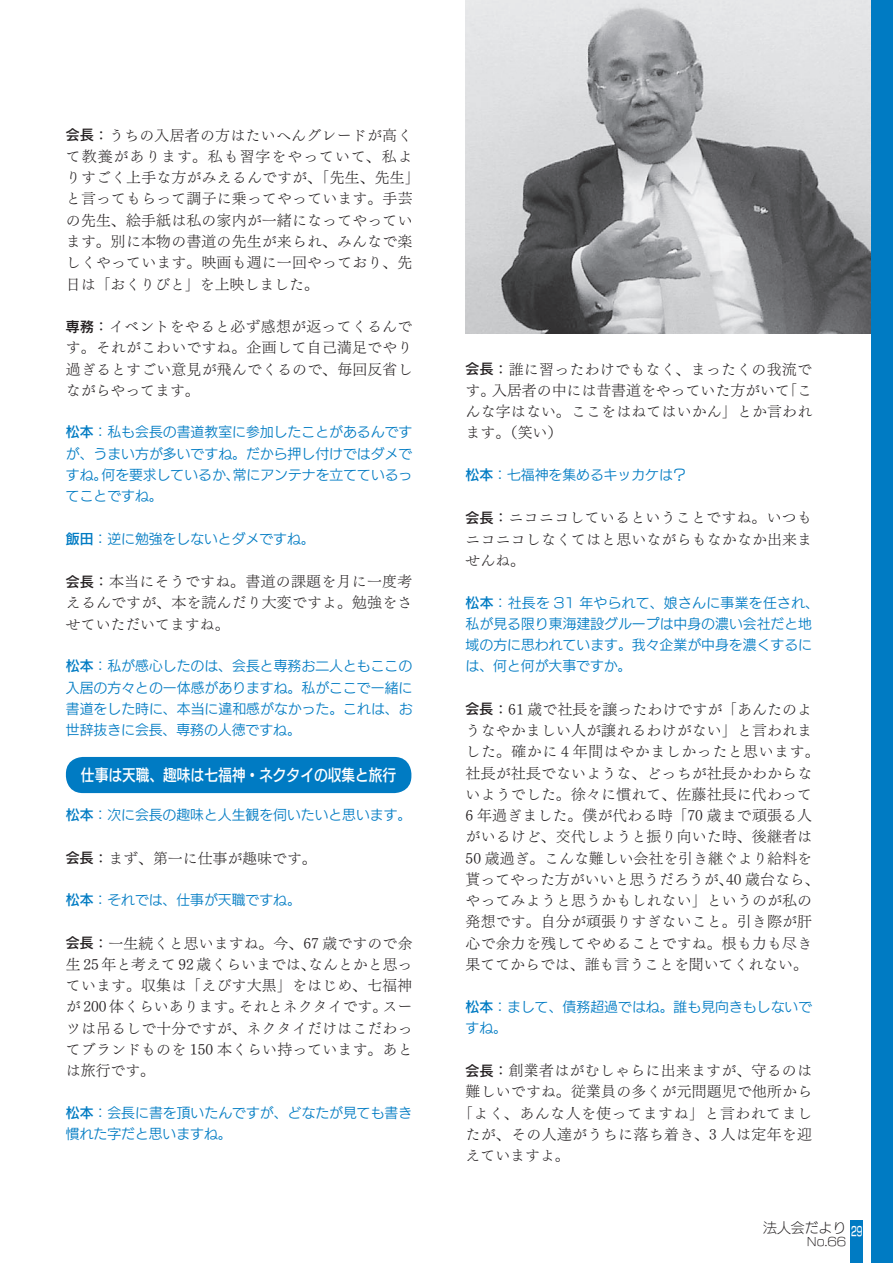
<style>
.page{position:relative;width:893px;height:1263px;background:#fff}
.page>*{position:absolute;margin:0;border:0;box-sizing:border-box;transform-origin:0 0}
.t1{font:15.9px "New Rodin Pro DB";color:#fff;scale:.86 1}
.t2{font:14.85px/21.3px "Tsuku Min Pro L";letter-spacing:.015em;color:#231f20;text-align:justify}
.t3{font:14.85px "Tsuku Min Pro L";letter-spacing:.035em;color:#231f20}
.t4{font:13.8px/21.3px "New Rodin Pro M";letter-spacing:.005em;color:#007bc3}
.t5{font:13.8px "New Rodin Pro L";color:#231f20}
.t6{font:11.7px "New Rodin Pro L";color:#231f20}
.s1{font-family:"New Rodin Pro DB";font-size:13.8px}
.s2{font-family:"New Rodin Pro DB"}
</style>
<div class="page">
<div style="left:66px;top:757px;width:345px;height:36px;background:#007bc3;border-radius:17px"></div>
<img style="left:466px;top:0;width:406px;height:334px">
<div style="left:850px;top:1220px;width:13px;height:43px;background:#007bc3"></div>
<div style="left:872px;top:0;width:21px;height:1263px;background:#007bc3"></div>
<p class="t2" style="left:66px;top:123px;width:355px;text-align:left"><span class="s1">会長</span>：うちの入居者の方はたいへんグレードが高くて教養があります。私も習字をやっていて、私よりすごく上手な方がみえるんですが、「先生、先生」と言ってもらって調子に乗ってやっています。手芸の先生、絵手紙は私の家内が一緒になってやっています。別に本物の書道の先生が来られ、みんなで楽しくやっています。映画も週に一回やっており、先日は「おくりびと」を上映しました。</p>
<p class="t2" style="left:66px;top:314px;width:348px"><span class="s1">専務</span>：イベントをやると必ず感想が返ってくるんです。それがこわいですね。企画して自己満足でやり過ぎるとすごい意見が飛んでくるので、毎回反省しながらやってます。</p>
<p class="t4" style="left:66px;top:420px;width:348px;text-align:justify"><span class="s2">松本</span>：私も会長の書道教室に参加したことがあるんですが、うまい方が多いですね。だから押し付けではダメですね。何を要求しているか、常にアンテナを立てているってことですね。</p>
<p class="t4" style="left:66px;top:527px;width:250px"><span class="s2">飯田</span>：逆に勉強をしないとダメですね。</p>
<p class="t2" style="left:66px;top:569px;width:348px"><span class="s1">会長</span>：本当にそうですね。書道の課題を月に一度考えるんですが、本を読んだり大変ですよ。勉強をさせていただいてますね。</p>
<p class="t4" style="left:66px;top:654px;width:348px;text-align:justify"><span class="s2">松本</span>：私が感心したのは、会長と専務お二人ともここの入居の方々との一体感がありますね。私がここで一緒に書道をした時に、本当に違和感がなかった。これは、お世辞抜きに会長、専務の人徳ですね。</p>
<p class="t1" style="left:81px;top:761px;width:368px">仕事は天職、趣味は七福神・ネクタイの収集と旅行</p>
<p class="t4" style="left:66px;top:803px;width:347px"><span class="s2">松本</span>：次に会長の趣味と人生観を伺いたいと思います。</p>
<p class="t2" style="left:66px;top:845px;width:252px"><span class="s1">会長</span>：まず、第一に仕事が趣味です。</p>
<p class="t4" style="left:66px;top:888px;width:236px"><span class="s2">松本</span>：それでは、仕事が天職ですね。</p>
<p class="t2" style="left:66px;top:930px;width:348px"><span class="s1">会長</span>：一生続くと思いますね。今、67 歳ですので余生 25 年と考えて 92 歳くらいまでは、なんとかと思っています。収集は「えびす大黒」をはじめ、七福神が 200 体くらいあります。それとネクタイです。スーツは吊るしで十分ですが、ネクタイだけはこだわってブランドものを 150 本くらい持っています。あとは旅行です。</p>
<p class="t4" style="left:66px;top:1101px;width:348px"><span class="s2">松本</span>：会長に書を頂いたんですが、どなたが見ても書き慣れた字だと思いますね。</p>
<p class="t2" style="left:466px;top:356px;width:348px"><span class="s1">会長</span>：誰に習ったわけでもなく、まったくの我流です。入居者の中には昔書道をやっていた方がいて「こんな字はない。ここをはねてはいかん」とか言われます。（笑い）</p>
<p class="t4" style="left:466px;top:463px;width:223px"><span class="s2">松本</span>：七福神を集めるキッカケは？</p>
<p class="t2" style="left:466px;top:505px;width:348px"><span class="s1">会長</span>：ニコニコしているということですね。いつもニコニコしなくてはと思いながらもなかなか出来ませんね。</p>
<p class="t4" style="left:466px;top:590px;width:355px"><span class="s2">松本</span>：社長を 31 年やられて、娘さんに事業を任され、私が見る限り東海建設グループは中身の濃い会社だと地域の方に思われています。我々企業が中身を濃くするには、何と何が大事ですか。</p>
<p class="t2" style="left:466px;top:697px;width:355px;text-align:left"><span class="s1">会長</span>：61 歳で社長を譲ったわけですが「あんたのようなやかましい人が譲れるわけがない」と言われました。確かに 4 年間はやかましかったと思います。社長が社長でないような、どっちが社長かわからないようでした。徐々に慣れて、佐藤社長に代わって<br>6 年過ぎました。僕が代わる時「70 歳まで頑張る人がいるけど、交代しようと振り向いた時、後継者は<br>50 歳過ぎ。こんな難しい会社を引き継ぐより給料を貰ってやった方がいいと思うだろうが、40 歳台なら、やってみようと思うかもしれない」というのが私の発想です。自分が頑張りすぎないこと。引き際が肝心で余力を残してやめることですね。根も力も尽き果ててからでは、誰も言うことを聞いてくれない。</p>
<p class="t4" style="left:466px;top:994px;width:348px"><span class="s2">松本</span>：まして、債務超過ではね。誰も見向きもしないですね。</p>
<p class="t2" style="left:466px;top:1058px;width:348px"><span class="s1">会長</span>：創業者はがむしゃらに出来ますが、守るのは</p>
<p class="t2" style="left:466px;top:1079px;width:348px">難しいですね。従業員の多くが元問題児で他所から</p>
<p class="t3" style="left:458px;top:1100px;width:355px">「よく、あんな人を使ってますね」と言われてまし</p>
<p class="t2" style="left:466px;top:1122px;width:348px">たが、その人達がうちに落ち着き、3 人は定年を迎</p>
<p class="t2" style="left:466px;top:1143px;width:106px">えていますよ。</p>
<p class="t5" style="left:763px;top:1216px;width:101px">法人会だより <sub>29</sub></p>
<p class="t6" style="left:807px;top:1231px;width:41px">No.66</p>
</div>
